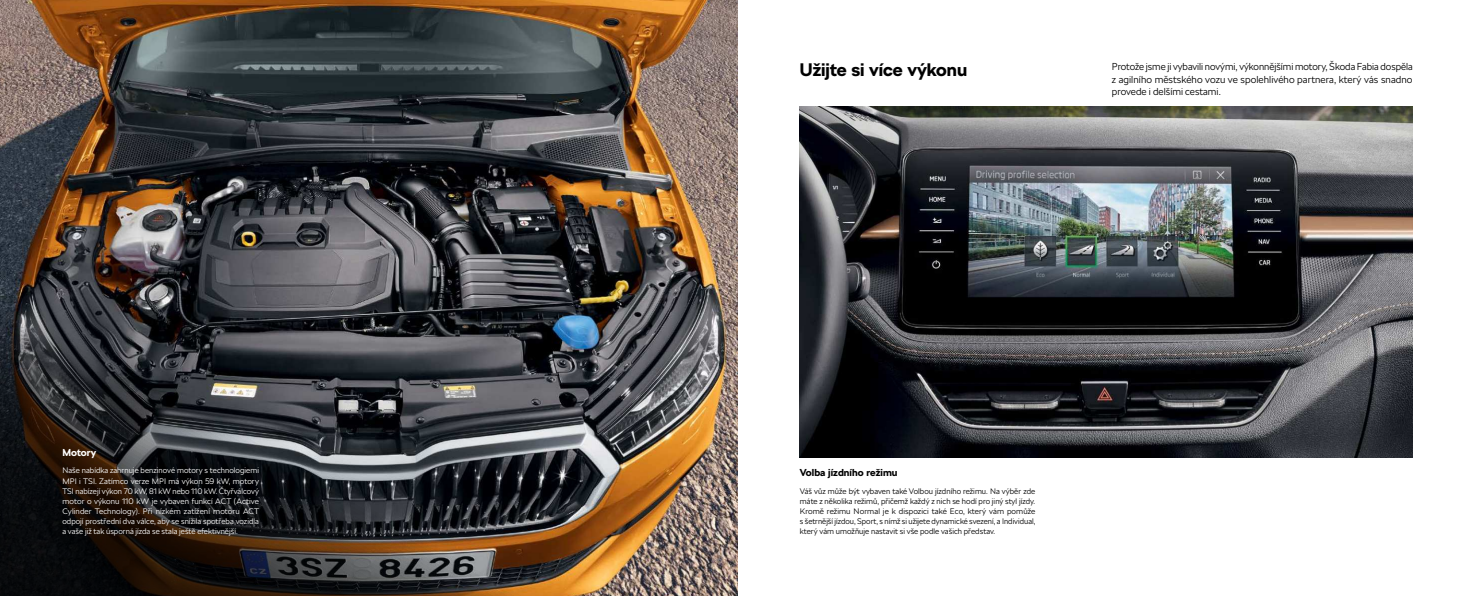
<style>
.page{position:relative;width:1475px;height:596px;background:#fff}
.page>*{position:absolute;margin:0;border:0;box-sizing:border-box;transform-origin:0 0}
.t1{font:700 18px "SKODA Next";color:#000}
.t2{font:300 10px/12.5px "SKODA Next";letter-spacing:.005em;color:#000;text-align:justify}
.t3{font:700 10px "SKODA Next";letter-spacing:.005em;color:#000}
.t4{font:700 10px "SKODA Next";letter-spacing:.005em;color:#fff}
.t5{font:300 8px/10px "SKODA Next";letter-spacing:.005em;color:#fff;text-align:justify}
.t6{font:300 8px/10px "SKODA Next";letter-spacing:.005em;color:#000;text-align:justify}
</style>
<div class="page">
<img style="left:799px;top:106px;width:613px;height:351px">
<img style="left:0;top:0;width:737px;height:595px">
<p class="t4" style="left:62px;top:446px;width:35px">Motory</p>
<p class="t5" style="left:62px;top:465px;width:198px">Naše nabídka zahrnuje benzinové motory s technologiemi MPI i TSI. Zatímco verze MPI má výkon 59 kW, motory TSI nabízejí výkon 70 kW, 81 kW nebo 110 kW. Čtyřválcový motor o výkonu 110 kW je vybaven funkcí ACT (Active Cylinder Technology). Při nízkém zatížení motoru ACT odpojí prostřední dva válce, aby se snížila spotřeba vozidla a vaše již tak úsporná jízda se stala ještě efektivnější.</p>
<h1 class="t1" style="left:799px;top:60px;width:169px">Užijte si více výkonu</h1>
<p class="t2" style="left:1111px;top:60px;width:302px">Protože jsme ji vybavili novými, výkonnějšími motory, Škoda Fabia dospěla z agilního městského vozu ve spolehlivého partnera, který vás snadno provede i delšími cestami.</p>
<p class="t3" style="left:799px;top:466px;width:99px">Volba jízdního režimu</p>
<p class="t6" style="left:799px;top:485px;width:237px">Váš vůz může být vybaven také Volbou jízdního režimu. Na výběr zde máte z několika režimů, přičemž každý z nich se hodí pro jiný styl jízdy.<br>Kromě režimu Normal je k dispozici také Eco, který vám pomůže s šetrnější jízdou, Sport, s nímž si užijete dynamické svezení, a Individual, který vám umožňuje nastavit si vše podle vašich představ.</p>
</div>
